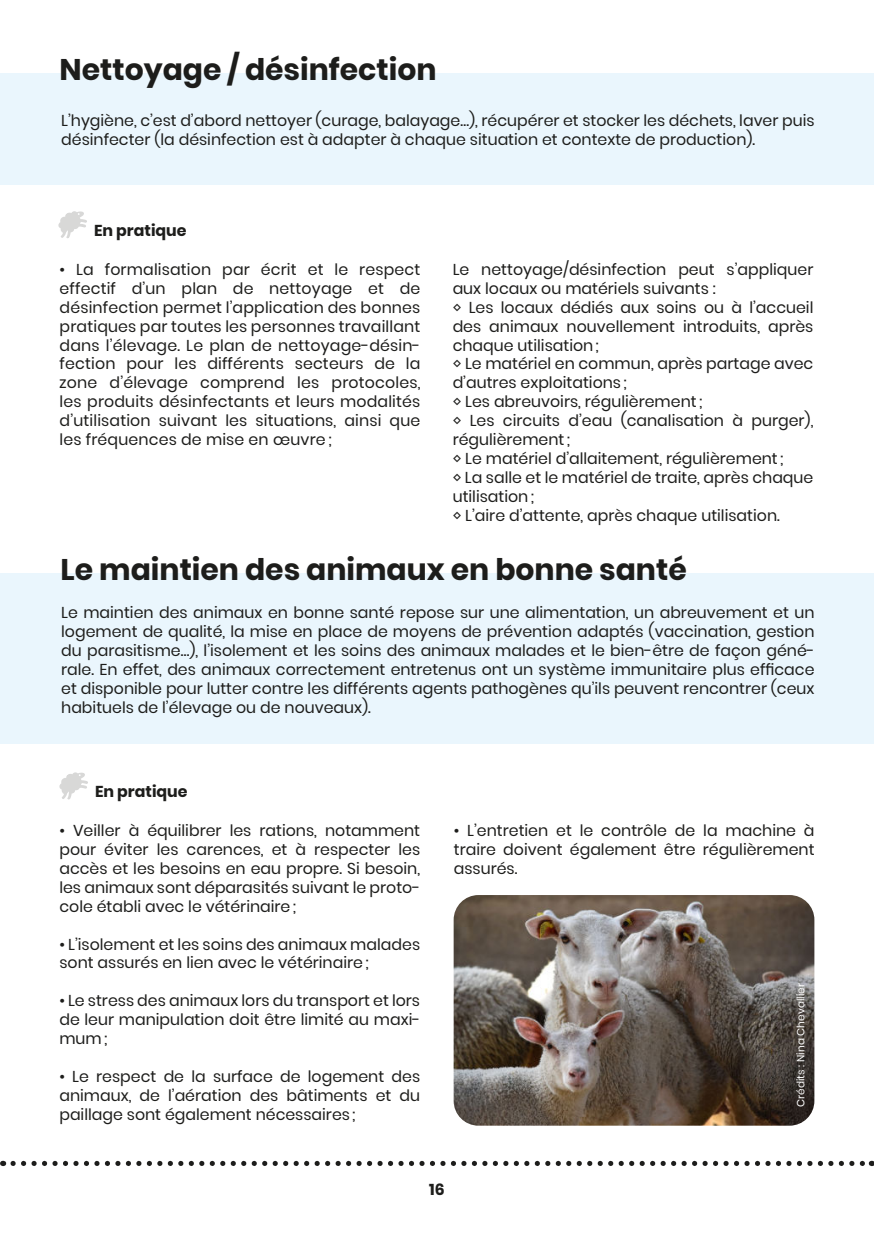
<style>
.page{position:relative;width:874px;height:1241px;background:#fff}
.page>*{position:absolute;margin:0;border:0;box-sizing:border-box;transform-origin:0 0}
.t1{font:700 29.75px "Poppins";color:#1d1d1b}
.t2{font:15.75px/18.9px "Poppins";color:#1d1d1b;text-align:justify}
.t3{font:700 15.75px "Poppins";color:#1d1d1b}
.t4{font:10.5px "Poppins";color:#fff}
</style>
<div class="page">
<div style="left:0;top:74px;width:873px;height:111px;background:#eaf6fd"></div>
<div style="left:0;top:573px;width:873px;height:170px;background:#eaf6fd"></div>
<svg style="left:13px;top:1160px;width:858px;height:5px"></svg>
<img style="left:453px;top:895px;width:361px;height:230px">
<svg style="left:58px;top:211px;width:29px;height:27px"></svg>
<svg style="left:59px;top:772px;width:29px;height:27px"></svg>
<h1 class="t1" style="left:60px;top:51px;width:378px">Nettoyage / désinfection</h1>
<p class="t2" style="left:61px;top:111px;width:754px">L’hygiène, c’est d’abord nettoyer (curage, balayage…), récupérer et stocker les déchets, laver puis désinfecter (la désinfection est à adapter à chaque situation et contexte de production).</p>
<p class="t3" style="left:94px;top:220px;width:94px">En pratique</p>
<p class="t2" style="left:60px;top:260px;width:362px">• La formalisation par écrit et le respect effectif d’un plan de nettoyage et de désinfection permet l’application des bonnes pratiques par toutes les personnes travaillant dans l’élevage. Le plan de nettoyage-désin&shy;fection pour les différents secteurs de la zone d’élevage comprend les protocoles, les produits désinfectants et leurs modalités d’utilisation suivant les situations, ainsi que les fréquences de mise en œuvre ;</p>
<p class="t2" style="left:452px;top:260px;width:362px;text-align:left">Le nettoyage/désinfection peut s’appliquer aux locaux ou matériels suivants :<br>◊ Les locaux dédiés aux soins ou à l’accueil des animaux nouvellement introduits, après chaque utilisation ;<br>◊ Le matériel en commun, après partage avec d’autres exploitations ;<br>◊ Les abreuvoirs, régulièrement ;<br>◊ Les circuits d’eau (canalisation à purger), régulièrement ;<br>◊ Le matériel d’allaitement, régulièrement ;<br>◊ La salle et le matériel de traite, après chaque utilisation ;<br>◊ L’aire d’attente, après chaque utilisation.</p>
<h1 class="t1" style="left:61px;top:550px;width:627px">Le maintien des animaux en bonne santé</h1>
<p class="t2" style="left:61px;top:602px;width:754px">Le maintien des animaux en bonne santé repose sur une alimentation, un abreuvement et un logement de qualité, la mise en place de moyens de prévention adaptés (vaccination, gestion du parasitisme…), l’isolement et les soins des animaux malades et le bien-être de façon géné&shy;rale. En effet, des animaux correctement entretenus ont un système immunitaire plus efficace et disponible pour lutter contre les différents agents pathogènes qu’ils peuvent rencontrer (ceux habituels de l’élevage ou de nouveaux).</p>
<p class="t3" style="left:95px;top:781px;width:94px">En pratique</p>
<p class="t2" style="left:59px;top:821px;width:362px">• Veiller à équilibrer les rations, notamment pour éviter les carences, et à respecter les accès et les besoins en eau propre. Si besoin, les animaux sont déparasités suivant le proto&shy;cole établi avec le vétérinaire ;</p>
<p class="t2" style="left:59px;top:934px;width:362px">• L’isolement et les soins des animaux malades sont assurés en lien avec le vétérinaire ;</p>
<p class="t2" style="left:59px;top:990px;width:362px">• Le stress des animaux lors du transport et lors de leur manipulation doit être limité au maxi&shy;mum ;</p>
<p class="t2" style="left:59px;top:1066px;width:362px">• Le respect de la surface de logement des animaux, de l’aération des bâtiments et du paillage sont également nécessaires ;</p>
<p class="t2" style="left:453px;top:821px;width:362px">• L’entretien et le contrôle de la machine à traire doivent également être régulièrement assurés.</p>
<p class="t4" style="left:794px;top:1106px;width:125px;rotate:-90deg">Crédits : Nina Chevallier</p>
<p class="t3" style="left:429px;top:1179px;width:17px">16</p>
</div>
